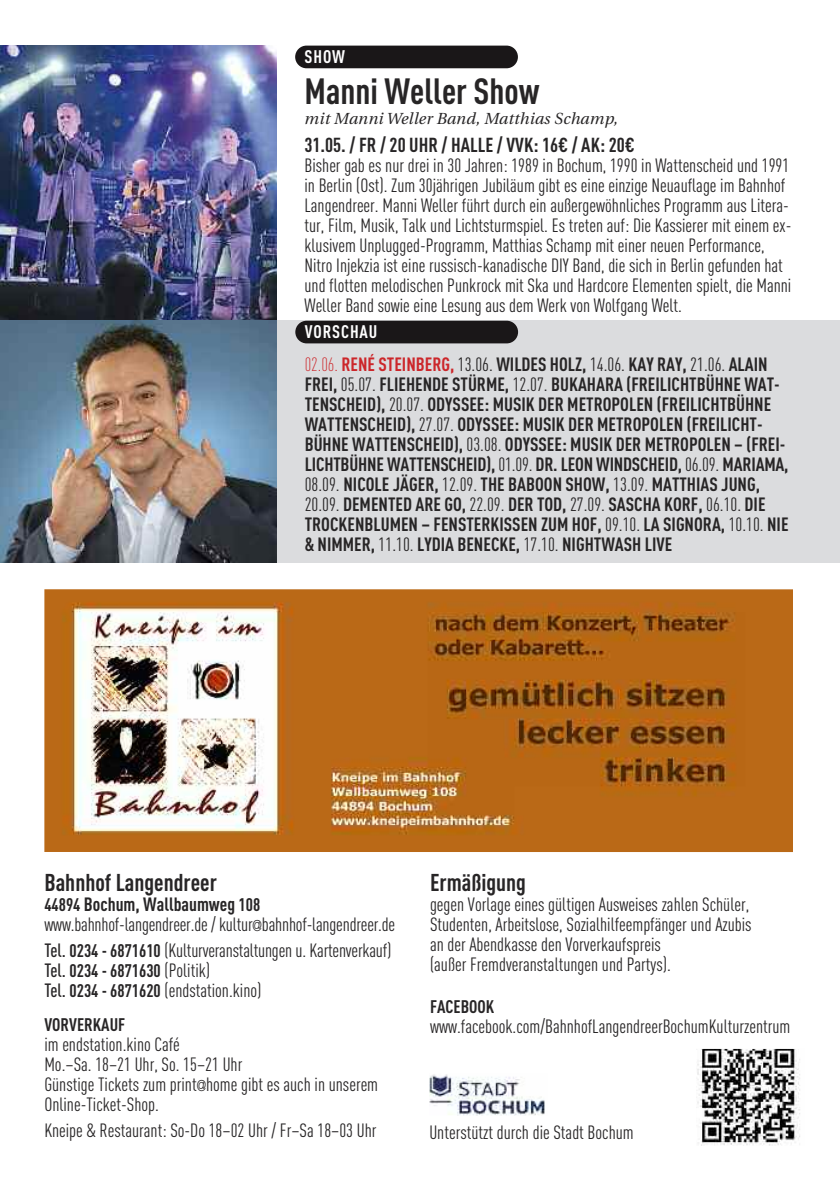
<style>
.page{position:relative;width:840px;height:1191px;background:#fff}
.page>*{position:absolute;margin:0;border:0;box-sizing:border-box;transform-origin:0 0}
.t1{font:700 36px "DIN Cond";color:#272526}
.t2{font:700 24px "DIN Cond";color:#272526}
.t3{font:700 20px "DIN Cond";color:#272526}
.t4{font:19px/20px "DIN Cond";color:#272526}
.t5{font:700 19px/20px "DIN Cond";color:#272526}
.t6{font:700 18px "DIN Cond";color:#272526}
.t7{font:700 18px "DIN Cond";letter-spacing:.05em;color:#fff}
.t8{font:italic 16px "Utopia";letter-spacing:.015em;color:#272526}
.s1{font-weight:300;color:#cc262a}
.s2{color:#cc262a}
.s3{font-weight:400}
.s4{font-weight:700;font-size:18px}
.s5{font-weight:700}
.s6{font-family:"Walkway";font-weight:700;font-stretch:condensed;font-size:16px}
.s7{font-weight:500}
.s8{font-weight:500;font-size:19px}
.s9{font-weight:400;font-size:19px}
</style>
<div class="page">
<div style="left:257px;top:321px;width:581px;height:242px;background:#dbdcde"></div>
<div style="left:295px;top:46px;width:222px;height:22px;background:#1a1718;border-radius:11px"></div>
<div style="left:295px;top:321px;width:223px;height:22px;background:#1a1718;border-radius:11px"></div>
<img style="left:0;top:45px;width:276px;height:276px">
<img style="left:0;top:321px;width:276px;height:242px">
<img style="left:44px;top:589px;width:748px;height:263px">
<img style="left:697px;top:1049px;width:103px;height:96px">
<img style="left:429px;top:1074px;width:116px;height:41px">
<p class="t7" style="left:304px;top:50px;width:42px">SHOW</p>
<h1 class="t1" style="left:304px;top:78px;width:236px">Manni Weller Show</h1>
<p class="t8" style="left:304px;top:112px;width:315px">mit Manni Weller Band, Matthias Schamp,</p>
<p class="t3" style="left:304px;top:138px;width:331px">31.05. / FR / 20 UHR / HALLE / VVK: 16€ / AK: 20€</p>
<p class="t4" style="left:304px;top:157px;width:488px">Bisher gab es nur drei in 30 Jahren: 1989 in Bochum, 1990 in Wattenscheid und 1991 in Berlin (Ost). Zum 30jährigen Jubiläum gibt es eine einzige Neuauflage im Bahnhof Langendreer. Manni Weller führt durch ein außergewöhnliches Programm aus Litera&shy;tur, Film, Musik, Talk und Lichtsturmspiel. Es treten auf: Die Kassierer mit einem ex&shy;klusivem Unplugged-Programm, Matthias Schamp mit einer neuen Performance, Nitro Injekzia ist eine russisch-kanadische DIY Band, die sich in Berlin gefunden hat und flotten melodischen Punkrock mit Ska und Hardcore Elementen spielt, die Manni Weller Band sowie eine Lesung aus dem Werk von Wolfgang Welt.</p>
<p class="t7" style="left:304px;top:325px;width:74px">VORSCHAU</p>
<p class="t5" style="left:304px;top:356px;width:485px"><span class="s1">02.06.</span> <span class="s2">RENÉ STEINBERG,</span> <span class="s3">13.06.</span> WILDES HOLZ, <span class="s3">14.06.</span> KAY RAY, <span class="s3">21.06.</span> ALAIN FREI, <span class="s3">05.07.</span> FLIEHENDE STÜRME, <span class="s3">12.07.</span> BUKAHARA (FREILICHTBÜHNE WAT-TENSCHEID), <span class="s3">20.07.</span> ODYSSEE: MUSIK DER METROPOLEN (FREILICHTBÜHNE WATTENSCHEID), <span class="s3">27.07.</span> ODYSSEE: MUSIK DER METROPOLEN (FREILICHT-BÜHNE WATTENSCHEID), <span class="s3">03.08.</span> ODYSSEE: MUSIK DER METROPOLEN – (FREI-LICHTBÜHNE WATTENSCHEID), <span class="s3">01.09.</span> DR. LEON WINDSCHEID, <span class="s3">06.09.</span> MARIAMA, <span class="s3">08.09.</span> NICOLE JÄGER, <span class="s3">12.09.</span> THE BABOON SHOW, <span class="s3">13.09.</span> MATTHIAS JUNG, <span class="s3">20.09.</span> DEMENTED ARE GO, <span class="s3">22.09.</span> DER TOD, <span class="s3">27.09.</span> SASCHA KORF, <span class="s3">06.10.</span> DIE TROCKENBLUMEN – FENSTERKISSEN ZUM HOF, <span class="s3">09.10.</span> LA SIGNORA, <span class="s3">10.10.</span> NIE &amp; NIMMER, <span class="s3">11.10.</span> LYDIA BENECKE, <span class="s3">17.10.</span> NIGHTWASH LIVE</p>
<p class="t2" style="left:44px;top:873px;width:174px">Bahnhof Langendreer</p>
<p class="t4" style="left:44px;top:896px;width:352px"><span class="s4">44894</span> <span class="s5">Bochum, Wallbaumweg</span> <span class="s4">108 </span>www.bahnhof-langendreer.de / kultur<span class="s6">@</span>bahnhof-langendreer.de</p>
<p class="t4" style="left:44px;top:942px;width:348px"><span class="s7">Tel.</span> <span class="s4">0234 - 6871610</span> (Kulturveranstaltungen u. Kartenverkauf)</p>
<p class="t6" style="left:44px;top:964px;width:167px"><span class="s8">Tel.</span> 0234 - 6871630 <span class="s9">(Politik)</span></p>
<p class="t4" style="left:44px;top:982px;width:218px"><span class="s7">Tel.</span> <span class="s4">0234 - 6871620</span> (endstation.kino)</p>
<p class="t6" style="left:44px;top:1018px;width:82px">VORVERKAUF</p>
<p class="t4" style="left:44px;top:1036px;width:335px">im endstation.kino Café<br>Mo.–Sa. 18–21 Uhr, So. 15–21 Uhr<br>Günstige Tickets zum print<span class="s6">@</span>home gibt es auch in unserem Online-Ticket-Shop.</p>
<p class="t4" style="left:44px;top:1122px;width:333px">Kneipe &amp; Restaurant: So-Do 18–02 Uhr / Fr–Sa 18–03 Uhr</p>
<p class="t2" style="left:430px;top:873px;width:97px">Ermäßigung</p>
<p class="t4" style="left:430px;top:896px;width:323px">gegen Vorlage eines gültigen Ausweises zahlen Schüler, Studenten, Arbeitslose, Sozialhilfeempfänger und Azubis an der Abendkasse den Vorverkaufspreis<br>(außer Fremdveranstaltungen und Partys).</p>
<p class="t6" style="left:430px;top:1000px;width:66px">FACEBOOK</p>
<p class="t4" style="left:430px;top:1018px;width:361px">www.facebook.com/BahnhofLangendreerBochumKulturzentrum</p>
<p class="t4" style="left:429px;top:1124px;width:206px">Unterstützt durch die Stadt Bochum</p>
</div>
